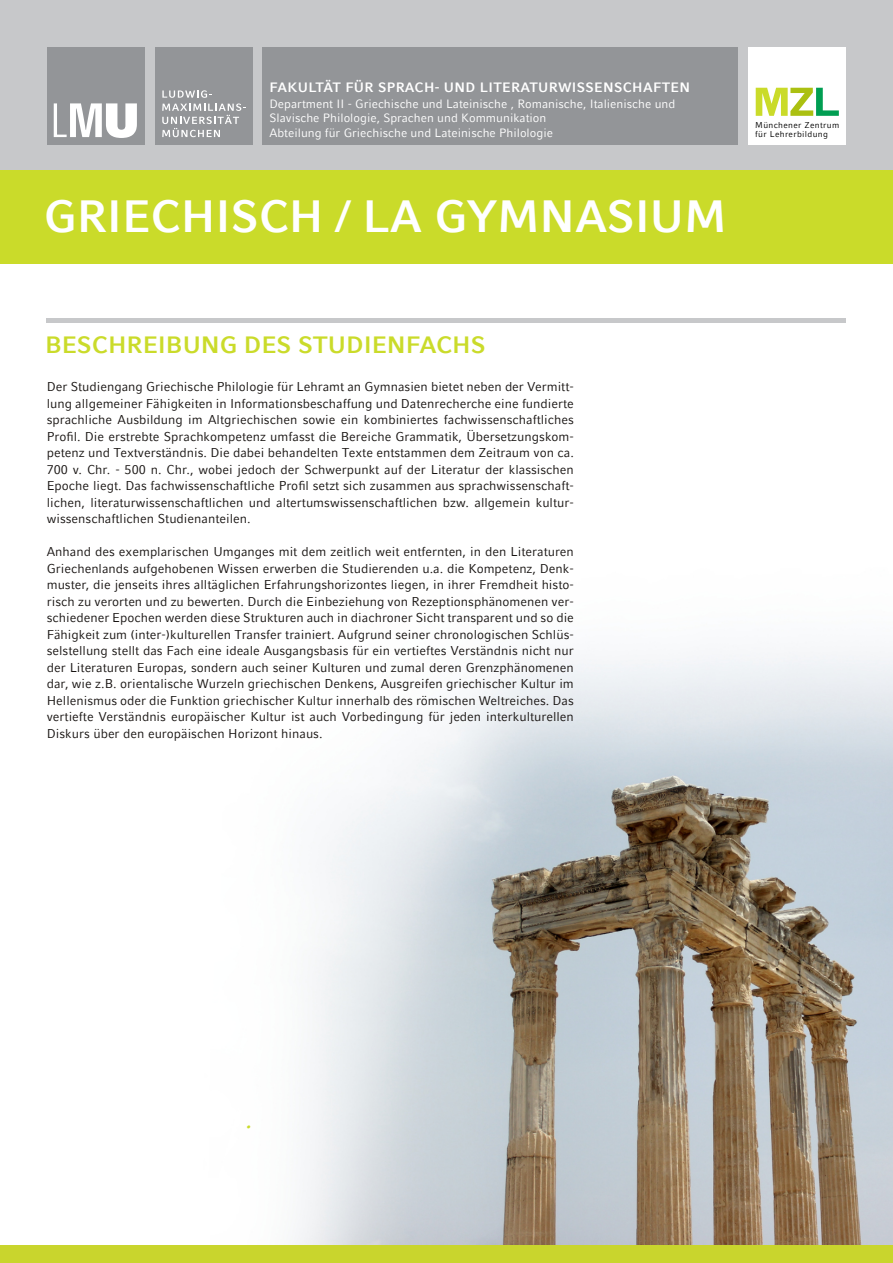
<style>
.page{position:relative;width:893px;height:1263px;background:#fff}
.page>*{position:absolute;margin:0;border:0;box-sizing:border-box;transform-origin:0 0}
.t1{font:700 45px "LMU Compatil Fact";color:#fff}
.t2{font:700 23.55px "LMU Compatil Fact";color:#cadb2a}
.t3{font:700 13.5px "LMU Compatil Fact";letter-spacing:.025em;color:#fff}
.t4{font:12.75px/16.5px "LMU Compatil Fact";color:#181412;text-align:justify}
.t5{font:italic 12.75px "LMU Compatil Fact";color:#cadb2a}
.t6{font:12px/13.5px "LMU Compatil Fact";color:#fff}
.t7{font:8.4px/9.4px "LMU Compatil Fact";letter-spacing:.04em;color:#000}
</style>
<div class="page">
<img style="left:188px;top:651px;width:705px;height:595px">
<div style="left:0;top:0;width:893px;height:176px;background:#c7c8ca"></div>
<div style="left:262px;top:47px;width:476px;height:98px;background:#939598"></div>
<div style="left:47px;top:47px;width:98px;height:98px;background:#939598"></div>
<div style="left:155px;top:47px;width:98px;height:98px;background:#939598"></div>
<svg style="left:54px;top:103px;width:83px;height:35px"></svg>
<svg style="left:162px;top:90px;width:84px;height:47px"></svg>
<div style="left:748px;top:47px;width:98px;height:97px;background:#fff"></div>
<svg style="left:756px;top:88px;width:83px;height:28px"></svg>
<hr style="left:47px;top:318px;width:799px;height:4px;background:#c7c8ca">
<div style="left:0;top:1246px;width:893px;height:17px;background:#c9d52d"></div>
<div style="left:0;top:170px;width:893px;height:94px;background:#cadb2a"></div>
<p class="t3" style="left:269px;top:82px;width:422px">FAKULTÄT FÜR SPRACH- UND LITERATURWISSENSCHAFTEN</p>
<p class="t6" style="left:269px;top:98px;width:407px">Department II - Griechische und Lateinische , Romanische, Italienische und<br>Slavische Philologie, Sprachen und Kommunikation</p>
<p class="t6" style="left:269px;top:127px;width:285px">Abteilung für Griechische und Lateinische Philologie</p>
<h1 class="t1" style="left:44px;top:198px;width:684px">GRIECHISCH / LA GYMNASIUM</h1>
<p class="t7" style="left:755px;top:121px;width:86px">Münchener Zentrum für Lehrerbildung</p>
<h2 class="t2" style="left:45px;top:336px;width:442px">BESCHREIBUNG DES STUDIENFACHS</h2>
<p class="t4" style="left:47px;top:380px;width:529px">Der Studiengang Griechische Philologie für Lehramt an Gymnasien bietet neben der Vermitt&shy;lung allgemeiner Fähigkeiten in Informationsbeschaffung und Datenrecherche eine fundierte sprachliche Ausbildung im Altgriechischen sowie ein kombiniertes fachwissenschaftliches Profil. Die erstrebte Sprachkompetenz umfasst die Bereiche Grammatik, Übersetzungskom&shy;petenz und Textverständnis. Die dabei behandelten Texte entstammen dem Zeitraum von ca.<br>700 v. Chr. - 500 n. Chr., wobei jedoch der Schwerpunkt auf der Literatur der klassischen Epoche liegt. Das fachwissenschaftliche Profil setzt sich zusammen aus sprachwissenschaft&shy;lichen, literaturwissenschaftlichen und altertumswissenschaftlichen bzw. allgemein kultur&shy;wissenschaftlichen Studienanteilen.</p>
<p class="t4" style="left:47px;top:545px;width:529px">Anhand des exemplarischen Umganges mit dem zeitlich weit entfernten, in den Literaturen Griechenlands aufgehobenen Wissen erwerben die Studierenden u.a. die Kompetenz, Denk&shy;muster, die jenseits ihres alltäglichen Erfahrungshorizontes liegen, in ihrer Fremdheit histo&shy;risch zu verorten und zu bewerten. Durch die Einbeziehung von Rezeptionsphänomenen ver&shy;schiedener Epochen werden diese Strukturen auch in diachroner Sicht transparent und so die Fähigkeit zum (inter-)kulturellen Transfer trainiert. Aufgrund seiner chronologischen Schlüs&shy;selstellung stellt das Fach eine ideale Ausgangsbasis für ein vertieftes Verständnis nicht nur der Literaturen Europas, sondern auch seiner Kulturen und zumal deren Grenzphänomenen dar, wie z.B. orientalische Wurzeln griechischen Denkens, Ausgreifen griechischer Kultur im Hellenismus oder die Funktion griechischer Kultur innerhalb des römischen Weltreiches. Das vertiefte Verständnis europäischer Kultur ist auch Vorbedingung für jeden interkulturellen Diskurs über den europäischen Horizont hinaus.</p>
<p class="t5" style="left:244px;top:1121px;width:9px">•</p>
</div>
